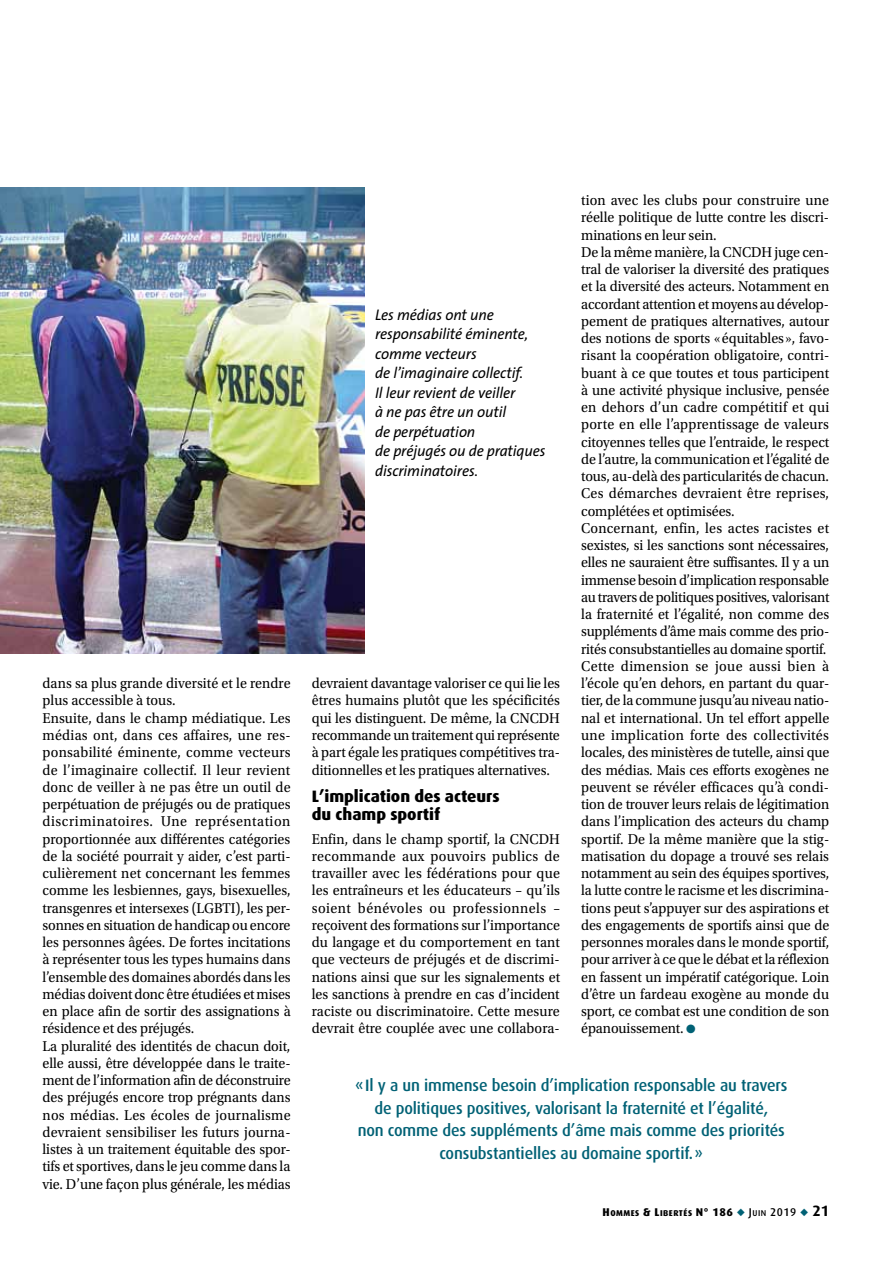
<style>
.page{position:relative;width:893px;height:1263px;background:#fff}
.page>*{position:absolute;margin:0;border:0;box-sizing:border-box;transform-origin:0 0}
.t1{font:500 16.5px/22.5px "Dax";letter-spacing:-.01em;color:#006175;text-align:center}
.t2{font:800 16.5px/18.8px "Dax";letter-spacing:-.005em;color:#000}
.t3{font:italic 15.45px/19.5px "The Sans";letter-spacing:-.005em;color:#000}
.t4{font:15px/17.2px "Utopia Std";letter-spacing:-.005em;color:#000;scale:.94 1}
.t5{font:800 8.4px "Dax";letter-spacing:.06em;color:#000}
.s1{color:#006175}
.s2{font-size:11.25px}
.s3{font-weight:500;font-size:11.25px}
.s4{font-weight:500}
.s5{font-weight:700;font-size:15px}
</style>
<div class="page">
<img style="left:0;top:188px;width:365px;height:466px">
<p class="t4" style="left:581px;top:192px;width:266px">tion avec les clubs pour construire une réelle politique de lutte contre les discri&shy;minations en leur sein.<br>De la même manière, la CNCDH juge cen&shy;tral de valoriser la diversité des pratiques et la diversité des acteurs. Notamment en accordant attention et moyens au dévelop&shy;pement de pratiques alternatives, autour des notions de sports «équitables », favo&shy;risant la coopération obligatoire, contri&shy;buant à ce que toutes et tous participent à une activité physique inclusive, pensée en dehors d’un cadre compétitif et qui porte en elle l’apprentissage de valeurs citoyennes telles que l’entraide, le respect de l’autre, la communication et l’égalité de tous, au-delà des particularités de chacun.<br>Ces démarches devraient être reprises, complétées et optimisées.<br>Concernant, enfin, les actes racistes et sexistes, si les sanctions sont nécessaires, elles ne sauraient être suffisantes. Il y a un immense besoin d’implication responsable au travers de politiques positives, valorisant la fraternité et l’égalité, non comme des suppléments d’âme mais comme des prio&shy;rités consubstantielles au domaine sportif.<br>Cette dimension se joue aussi bien à l’école qu’en dehors, en partant du quar&shy;tier, de la commune jusqu’au niveau natio&shy;nal et international. Un tel effort appelle une implication forte des collectivités locales, des ministères de tutelle, ainsi que des médias. Mais ces efforts exogènes ne peuvent se révéler efficaces qu’à condi&shy;tion de trouver leurs relais de légitimation dans l’implication des acteurs du champ sportif. De la même manière que la stig&shy;matisation du dopage a trouvé ses relais notamment au sein des équipes sportives, la lutte contre le racisme et les discrimina&shy;tions peut s’appuyer sur des aspirations et des engagements de sportifs ainsi que de personnes morales dans le monde sportif, pour arriver à ce que le débat et la réflexion en fassent un impératif catégorique. Loin d’être un fardeau exogène au monde du sport, ce combat est une condition de son épanouissement. <span class="s1">●</span></p>
<p class="t3" style="left:375px;top:304px;width:172px">Les médias ont une responsabilité éminente, comme vecteurs<br>de l’imaginaire collectif.<br>Il leur revient de veiller<br>à ne pas être un outil<br>de perpétuation<br>de préjugés ou de pratiques discriminatoires.</p>
<p class="t4" style="left:43px;top:675px;width:266px">dans sa plus grande diversité et le rendre plus accessible à tous.<br>Ensuite, dans le champ médiatique. Les médias ont, dans ces affaires, une res&shy;ponsabilité éminente, comme vecteurs de l’imaginaire collectif. Il leur revient donc de veiller à ne pas être un outil de perpétuation de préjugés ou de pratiques discriminatoires. Une représentation proportionnée aux différentes catégories de la société pourrait y aider, c’est parti&shy;culièrement net concernant les femmes comme les lesbiennes, gays, bisexuelles, transgenres et intersexes (LGBTI), les per&shy;sonnes en situation de handicap ou encore les personnes âgées. De fortes incitations à représenter tous les types humains dans l’ensemble des domaines abordés dans les médias doivent donc être étudiées et mises en place afin de sortir des assignations à résidence et des préjugés.<br>La pluralité des identités de chacun doit, elle aussi, être développée dans le traite&shy;ment de l’information afin de déconstruire des préjugés encore trop prégnants dans nos médias. Les écoles de journalisme devraient sensibiliser les futurs journa&shy;listes à un traitement équitable des spor&shy;tifs et sportives, dans le jeu comme dans la vie. D’une façon plus générale, les médias</p>
<p class="t4" style="left:312px;top:675px;width:266px;text-align:justify">devraient davantage valoriser ce qui lie les êtres humains plutôt que les spécificités qui les distinguent. De même, la CNCDH recommande un traitement qui représente à part égale les pratiques compétitives tra&shy;ditionnelles et les pratiques alternatives.</p>
<p class="t2" style="left:312px;top:786px;width:189px">L’implication des acteurs du champ sportif</p>
<p class="t4" style="left:312px;top:830px;width:266px;text-align:justify">Enfin, dans le champ sportif, la CNCDH recommande aux pouvoirs publics de travailler avec les fédérations pour que les entraîneurs et les éducateurs – qu’ils soient bénévoles ou professionnels – reçoivent des formations sur l’importance du langage et du comportement en tant que vecteurs de préjugés et de discrimi&shy;nations ainsi que sur les signalements et les sanctions à prendre en cas d’incident raciste ou discriminatoire. Cette mesure devrait être couplée avec une collabora-</p>
<p class="t1" style="left:355px;top:1074px;width:434px">« I l y a un immense besoin d’implication responsable au travers de politiques positives, valorisant la fraternité et l’égalité,<br>non comme des suppléments d’âme mais comme des priorités consubstantielles au domaine sportif.»</p>
<p class="t5" style="left:603px;top:1208px;width:228px"><span class="s2">H</span>OMMES <span class="s2">&amp; L</span>IBERTÉS <span class="s2">N° 186</span> <span class="s1">◆</span> <span class="s3">J</span><span class="s4">uin</span> <span class="s3">2019</span> <span class="s1">◆</span> <span class="s5">21</span></p>
</div>
